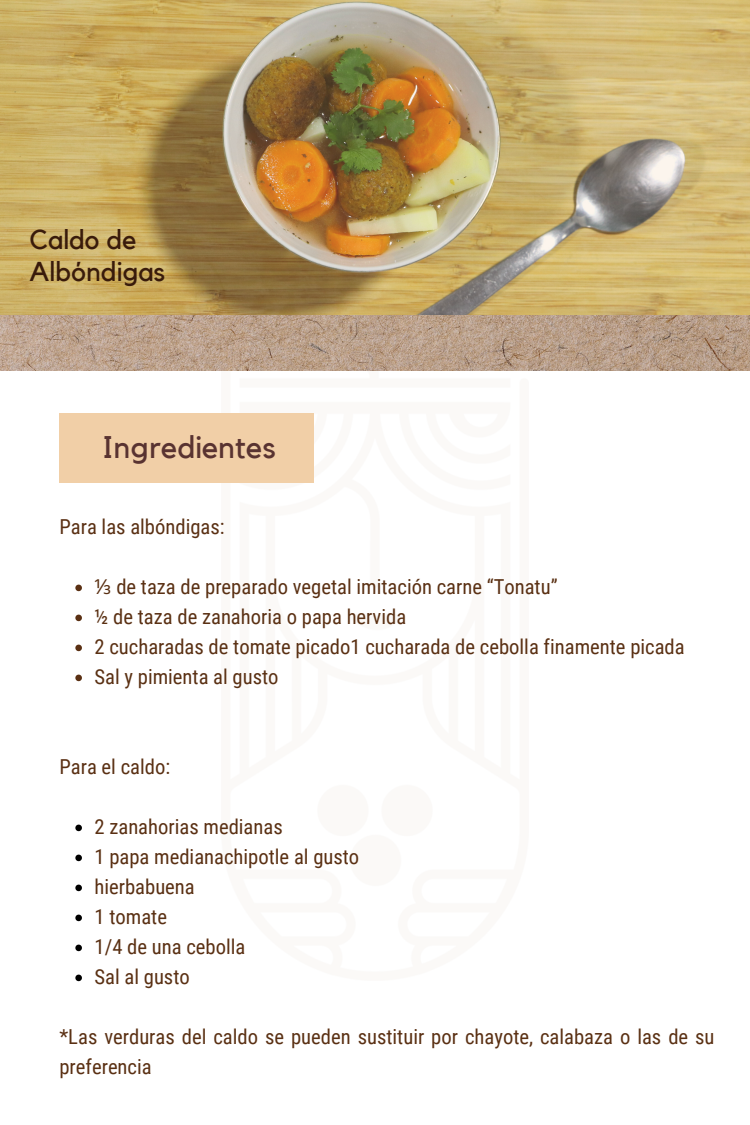
<style>
.page{position:relative;width:750px;height:1125px;background:#fff}
.page>*{position:absolute;margin:0;border:0;box-sizing:border-box;transform-origin:0 0}
.t1{font:31.25px "Kollektif";color:#593331}
.t2{font:27.25px "Kollektif";color:#391b0b}
.t3{font:20.62px/30px "Roboto Condensed";color:#5a3013}
.s1{font-family:"Noto Sans"}
</style>
<div class="page">
<svg style="left:75px;top:585px;width:7px;height:6px"></svg>
<svg style="left:75px;top:615px;width:7px;height:6px"></svg>
<svg style="left:75px;top:645px;width:7px;height:6px"></svg>
<svg style="left:75px;top:675px;width:7px;height:6px"></svg>
<svg style="left:75px;top:825px;width:7px;height:6px"></svg>
<svg style="left:75px;top:855px;width:7px;height:6px"></svg>
<svg style="left:75px;top:885px;width:7px;height:6px"></svg>
<svg style="left:75px;top:915px;width:7px;height:6px"></svg>
<svg style="left:75px;top:945px;width:7px;height:6px"></svg>
<svg style="left:75px;top:975px;width:7px;height:6px"></svg>
<img style="left:0;top:0;width:750px;height:316px">
<img style="left:0;top:316px;width:750px;height:55px">
<div style="left:59px;top:414px;width:255px;height:68px;background:#f1cfa7"></div>
<p class="t2" style="left:30px;top:227px;width:108px">Caldo de</p>
<p class="t2" style="left:30px;top:259px;width:137px">Albóndigas</p>
<p class="t1" style="left:102px;top:433px;width:176px">Ingredientes</p>
<p class="t3" style="left:59px;top:512px;width:167px">Para las albóndigas:</p>
<p class="t3" style="left:95px;top:572px;width:465px"><span class="s1">⅓</span> de taza de preparado vegetal imitación carne “Tonatu”</p>
<p class="t3" style="left:95px;top:602px;width:313px">½ de taza de zanahoria o papa hervida</p>
<p class="t3" style="left:95px;top:632px;width:592px">2 cucharadas de tomate picado1 cucharada de cebolla finamente picada</p>
<p class="t3" style="left:95px;top:662px;width:186px">Sal y pimienta al gusto</p>
<p class="t3" style="left:59px;top:752px;width:112px">Para el caldo:</p>
<p class="t3" style="left:95px;top:812px;width:190px">2 zanahorias medianas</p>
<p class="t3" style="left:95px;top:842px;width:266px">1 papa medianachipotle al gusto</p>
<p class="t3" style="left:95px;top:872px;width:102px">hierbabuena</p>
<p class="t3" style="left:95px;top:902px;width:74px">1 tomate</p>
<p class="t3" style="left:95px;top:932px;width:152px">1/4 de una cebolla</p>
<p class="t3" style="left:95px;top:962px;width:97px">Sal al gusto</p>
<p class="t3" style="left:59px;top:1022px;width:657px">*Las verduras del caldo se pueden sustituir por chayote, calabaza o las de su preferencia</p>
</div>
